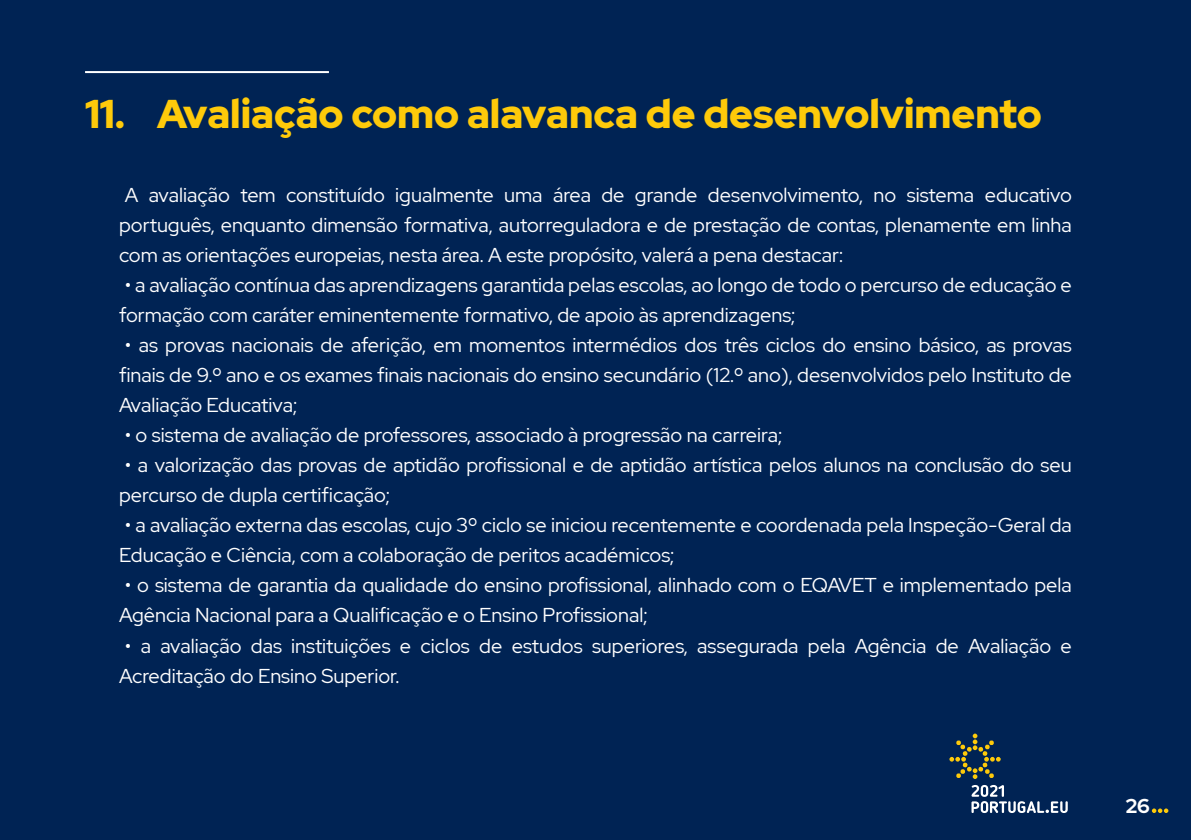
<style>
.page{position:relative;width:1191px;height:840px;background:#fff}
.page>*{position:absolute;margin:0;border:0;box-sizing:border-box;transform-origin:0 0}
.t1{font:900 40px "Red Hat Display";color:#feca0a}
.TextoTopicos{font:20px/30px "Red Hat Display";color:#fff}
.t2{font:700 20px "Red Hat Display";color:#fff}
</style>
<div class="page">
<div style="left:0;top:0;width:1191px;height:839px;background:#002354"></div>
<hr style="left:85px;top:71px;width:244px;height:2px;background:#fff">
<svg style="left:949px;top:733px;width:51px;height:45px"></svg>
<svg style="left:971px;top:785px;width:96px;height:27px"></svg>
<svg style="left:1151px;top:808px;width:17px;height:4px"></svg>
<p class="t1" style="left:85px;top:87px;width:958px">11. Avaliação como alavanca de desenvolvimento</p>
<p class="TextoTopicos" style="left:119px;top:179px;width:954px;text-align:justify">A avaliação tem constituído igualmente uma área de grande desenvolvimento, no sistema educativo português, enquanto dimensão formativa, autorreguladora e de prestação de contas, plenamente em linha com as orientações europeias, nesta área. A este propósito, valerá a pena destacar:</p>
<p class="TextoTopicos" style="left:119px;top:269px;width:954px">• a avaliação contínua das aprendizagens garantida pelas escolas, ao longo de todo o percurso de educação e formação com caráter eminentemente formativo, de apoio às aprendizagens;</p>
<p class="TextoTopicos" style="left:119px;top:329px;width:954px;text-align:justify">• as provas nacionais de aferição, em momentos intermédios dos três ciclos do ensino básico, as provas finais de 9.º ano e os exames finais nacionais do ensino secundário (12.º ano), desenvolvidos pelo Instituto de Avaliação Educativa;</p>
<p class="TextoTopicos" style="left:125px;top:419px;width:659px">• o sistema de avaliação de professores, associado à progressão na carreira;</p>
<p class="TextoTopicos" style="left:119px;top:449px;width:954px">• a valorização das provas de aptidão profissional e de aptidão artística pelos alunos na conclusão do seu percurso de dupla certificação;</p>
<p class="TextoTopicos" style="left:119px;top:509px;width:954px">• a avaliação externa das escolas, cujo 3º ciclo se iniciou recentemente e coordenada pela Inspeção-Geral da<br>Educação e Ciência, com a colaboração de peritos académicos;</p>
<p class="TextoTopicos" style="left:119px;top:569px;width:954px">• o sistema de garantia da qualidade do ensino profissional, alinhado com o EQAVET e implementado pela<br>Agência Nacional para a Qualificação e o Ensino Profissional;</p>
<p class="TextoTopicos" style="left:119px;top:629px;width:954px">• a avaliação das instituições e ciclos de estudos superiores, assegurada pela Agência de Avaliação e<br>Acreditação do Ensino Superior.</p>
<p class="t2" style="left:1125px;top:792px;width:26px">26</p>
</div>
